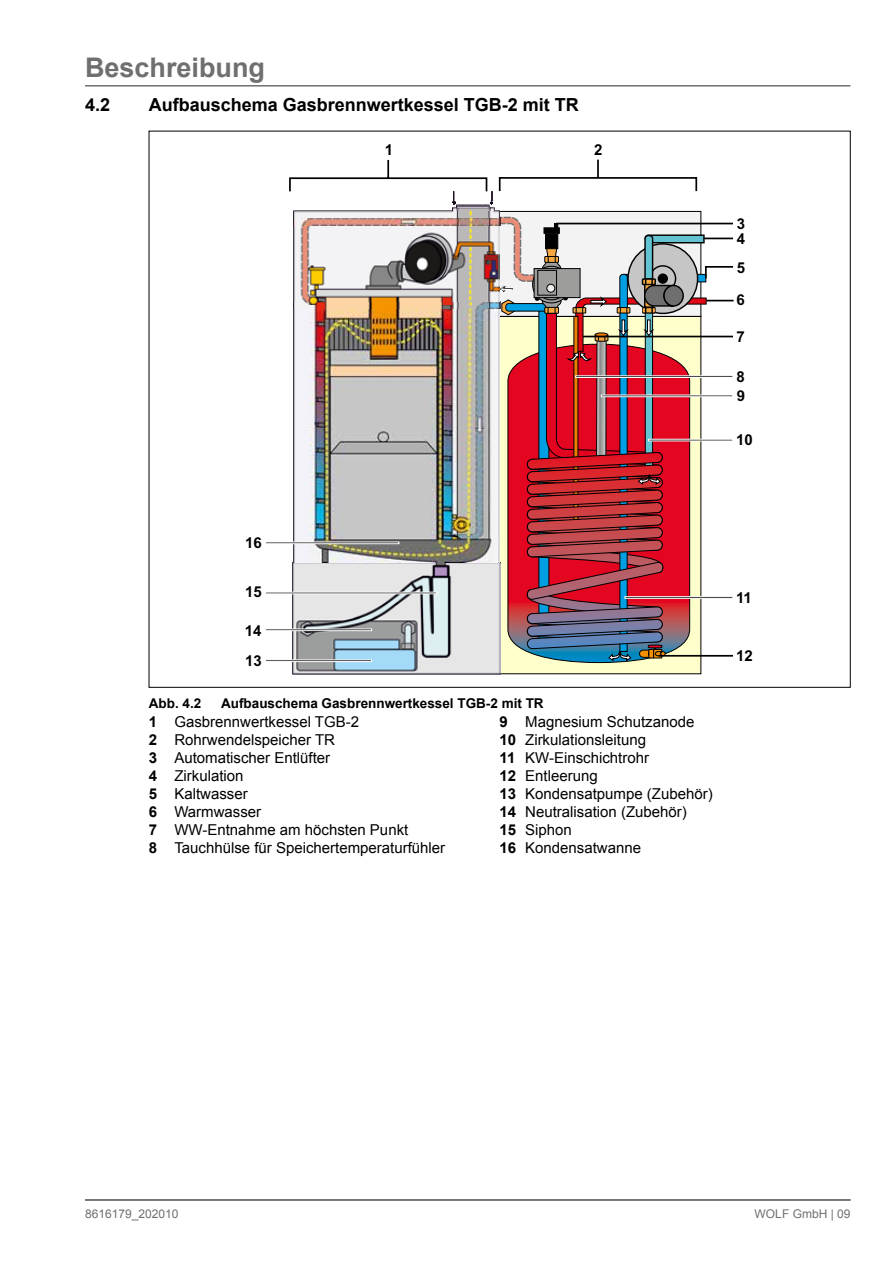
<style>
.page{position:relative;width:893px;height:1263px;background:#fff}
.page>*{position:absolute;margin:0;border:0;box-sizing:border-box;transform-origin:0 0}
.t1{font:700 27px "Arial";color:#706f6f}
.t2{font:700 18px "Arial";color:#000}
.t3{font:15px/18px "Arial";color:#000}
.t4{font:700 15px/14.9px "Arial";color:#000}
.t5{font:700 13.5px "Arial";color:#000}
.t6{font:12px "Arial";color:#706f6f}
.s1{font-weight:700}
</style>
<div class="page">
<hr style="left:85px;top:85px;width:765px;height:2px;background:#706f6f">
<hr style="left:85px;top:1199px;width:765px;height:2px;background:#706f6f">
<svg style="left:498px;top:159px;width:236px;height:498px"></svg>
<div style="left:625px;top:596px;width:108px;height:2px;background:#000;border:1px solid #fff"></div>
<div style="left:601px;top:395px;width:132px;height:2px;background:#000;border:1px solid #fff"></div>
<div style="left:576px;top:376px;width:157px;height:2px;background:#000;border:1px solid #fff"></div>
<div style="left:648px;top:439px;width:85px;height:2px;background:#000;border:1px solid #fff"></div>
<img style="left:293px;top:210px;width:207px;height:464px">
<img style="left:297px;top:216px;width:410px;height:459px">
<img style="left:452px;top:207px;width:42px;height:4px">
<img style="left:457px;top:205px;width:33px;height:2px">
<svg style="left:289px;top:159px;width:204px;height:46px"></svg>
<div style="left:265px;top:542px;width:134px;height:2px;background:#000;border:1px solid #fff"></div>
<hr style="left:265px;top:592px;width:172px;height:2px;background:#000">
<div style="left:265px;top:629px;width:107px;height:2px;background:#000;border:1px solid #fff"></div>
<div style="left:265px;top:660px;width:107px;height:2px;background:#000;border:1px solid #fff"></div>
<h1 class="t1" style="left:85px;top:49px;width:182px">Beschreibung</h1>
<p class="t2" style="left:85px;top:93px;width:27px">4.2</p>
<p class="t2" style="left:149px;top:93px;width:432px">Aufbauschema Gasbrennwertkessel TGB-2 mit TR</p>
<p class="t4" style="left:385px;top:143px;width:10px">1</p>
<p class="t4" style="left:594px;top:142px;width:10px">2</p>
<p class="t4" style="left:737px;top:216px;width:10px">3<br>4</p>
<p class="t4" style="left:737px;top:251px;width:10px;line-height:32.4px">5<br>6</p>
<p class="t4" style="left:737px;top:329px;width:10px">7</p>
<p class="t4" style="left:737px;top:367px;width:10px;line-height:19.2px">8<br>9</p>
<p class="t4" style="left:736px;top:433px;width:18px">10</p>
<p class="t4" style="left:245px;top:535px;width:18px">16</p>
<p class="t4" style="left:245px;top:585px;width:18px">15</p>
<p class="t4" style="left:245px;top:624px;width:18px">14</p>
<p class="t4" style="left:245px;top:654px;width:18px">13</p>
<p class="t5" style="left:149px;top:694px;width:54px">Abb. 4.2</p>
<p class="t5" style="left:221px;top:694px;width:324px">Aufbauschema Gasbrennwertkessel TGB-2 mit TR</p>
<p class="t3" style="left:149px;top:713px;width:298px"><span class="s1">1</span> Gasbrennwertkessel TGB-2<br><span class="s1">2</span> Rohrwendelspeicher TR<br><span class="s1">3</span> Automatischer Entlüfter<br><span class="s1">4</span> Zirkulation<br><span class="s1">5</span> Kaltwasser<br><span class="s1">6</span> Warmwasser<br><span class="s1">7</span> WW-Entnahme am höchsten Punkt<br><span class="s1">8</span> Tauchhülse für Speichertemperaturfühler</p>
<p class="t3" style="left:500px;top:713px;width:215px"><span class="s1">9</span> Magnesium Schutzanode<br><span class="s1">10</span> Zirkulationsleitung<br><span class="s1">11</span> KW-Einschichtrohr<br><span class="s1">12</span> Entleerung<br><span class="s1">13</span> Kondensatpumpe (Zubehör)<br><span class="s1">14</span> Neutralisation (Zubehör)<br><span class="s1">15</span> Siphon<br><span class="s1">16</span> Kondensatwanne</p>
<p class="t4" style="left:736px;top:590px;width:17px">11</p>
<p class="t4" style="left:736px;top:648px;width:18px">12</p>
<p class="t6" style="left:85px;top:1205px;width:95px">8616179_202010</p>
<p class="t6" style="left:755px;top:1205px;width:97px">WOLF GmbH | 09</p>
</div>
